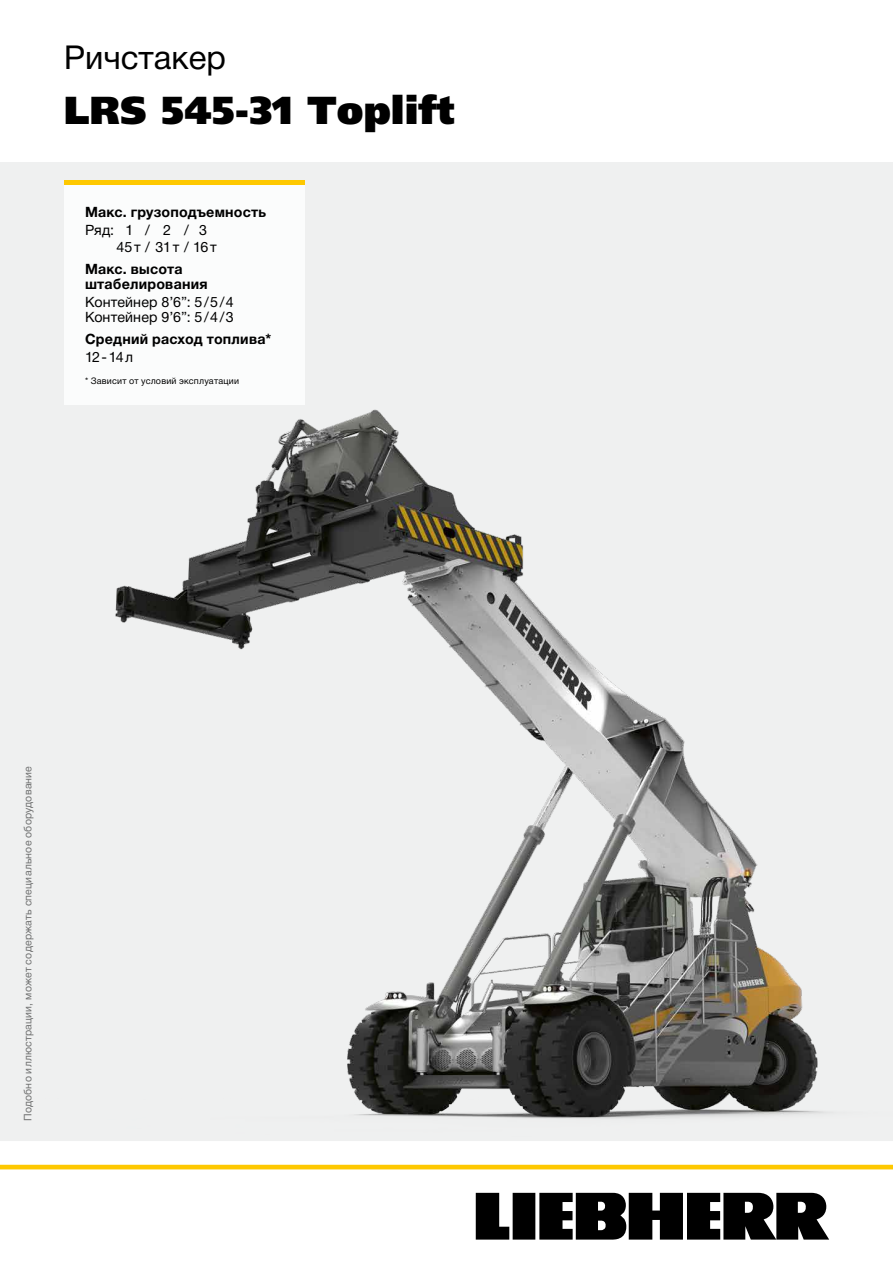
<style>
.page{position:relative;width:893px;height:1263px;background:#fff}
.page>*{position:absolute;margin:0;border:0;box-sizing:border-box;transform-origin:0 0}
.t1{font:900 39px "Frutiger LTCYR";color:#000}
.t2{font:33px "Helvetica Neue LTCYR";color:#000}
.t3{font:700 14.25px/15px "Helvetica Neue LTCYR";letter-spacing:.015em;color:#000}
.t4{font:14.25px/17.7px "Helvetica Neue LTCYR";letter-spacing:.01em;color:#000}
.t5{font:10.5px "Helvetica Neue LTCYR";letter-spacing:.02em;color:#6f7070}
.t6{font:9px "Helvetica Neue LTCYR";letter-spacing:.025em;color:#000}
</style>
<div class="page">
<hr style="left:0;top:1165px;width:893px;height:4px;background:#fec800">
<svg style="left:476px;top:1193px;width:353px;height:47px;background:#2e2e2e"></svg>
<div style="left:0;top:162px;width:893px;height:979px;background:#eff0f0"></div>
<img style="left:115px;top:409px;width:711px;height:710px">
<div style="left:64px;top:180px;width:241px;height:225px;background:#fff"></div>
<hr style="left:64px;top:180px;width:241px;height:4px;background:#fec800">
<h2 class="t2" style="left:64px;top:38px;width:164px">Ричстакер</h2>
<h1 class="t1" style="left:64px;top:87px;width:392px">LRS 545-31 Toplift</h1>
<p class="t3" style="left:85px;top:204px;width:183px">Макс. грузоподъемность</p>
<p class="t4" style="left:117px;top:221px;width:102px;text-indent:-32px">Ряд:1/ 2 /3<br>45т / 31т / 16т</p>
<p class="t3" style="left:85px;top:262px;width:124px">Макс. высота штабелирования</p>
<p class="t4" style="left:85px;top:295px;width:150px;line-height:15px">Контейнер 8’6”: 5/5/4<br>Контейнер 9’6”: 5/4/3</p>
<p class="t3" style="left:85px;top:332px;width:188px">Средний расход топлива*</p>
<p class="t4" style="left:85px;top:348px;width:50px">12-14л</p>
<p class="t6" style="left:85px;top:376px;width:155px">* Зависит от условий эксплуатации</p>
<p class="t5" style="left:22px;top:1121px;width:357px;rotate:-90deg">Подобно иллюстрации, может содержать специальное оборудование</p>
</div>
